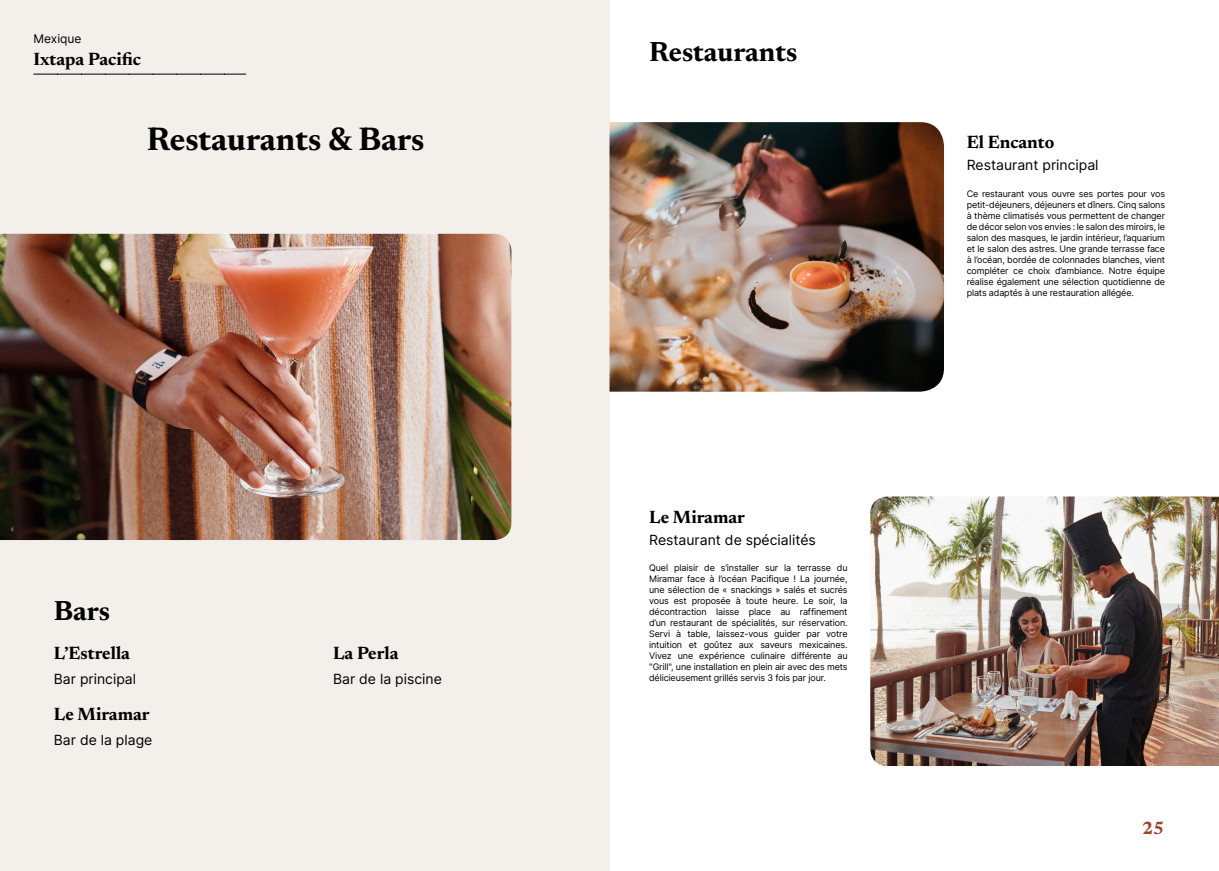
<style>
.page{position:relative;width:1219px;height:871px;background:#fff}
.page>*{position:absolute;margin:0;border:0;box-sizing:border-box;transform-origin:0 0}
.t1{font:700 33px "Newsreader 24 pt";color:#000}
.t2{font:700 28px "Newsreader 24 pt";color:#000}
.t3{font:700 18px "Newsreader 24 pt";color:#000}
.t4{font:700 18px "Newsreader 24 pt";color:#9d432c}
.t5{font:14px "Inter";color:#000}
.t6{font:12px "Inter";color:#000}
.t7{font:9px/11px "Inter";letter-spacing:-.015em;color:#000;text-align:justify}
</style>
<div class="page">
<div style="left:0;top:0;width:609px;height:870px;background:#f3f0ec"></div>
<img style="left:0;top:234px;width:511px;height:306px">
<img style="left:609px;top:122px;width:335px;height:269px">
<img style="left:870px;top:496px;width:349px;height:269px">
<svg style="left:34px;top:74px;width:212px;height:1px"></svg>
<h3 class="t6" style="left:33px;top:30px;width:50px">Mexique</h3>
<h3 class="t3" style="left:33px;top:46px;width:109px">Ixtapa Pacific</h3>
<h1 class="t1" style="left:147px;top:115px;width:279px">Restaurants &amp; Bars</h1>
<h2 class="t2" style="left:54px;top:591px;width:58px">Bars</h2>
<h3 class="t3" style="left:54px;top:640px;width:78px">L’Estrella</h3>
<h3 class="t5" style="left:54px;top:668px;width:84px">Bar principal</h3>
<h3 class="t3" style="left:54px;top:701px;width:97px">Le Miramar</h3>
<h3 class="t5" style="left:54px;top:729px;width:100px">Bar de la plage</h3>
<h3 class="t3" style="left:333px;top:640px;width:67px">La Perla</h3>
<h3 class="t5" style="left:333px;top:668px;width:110px">Bar de la piscine</h3>
<h2 class="t2" style="left:649px;top:32px;width:150px">Restaurants</h2>
<h3 class="t3" style="left:649px;top:504px;width:97px">Le Miramar</h3>
<h3 class="t5" style="left:649px;top:529px;width:168px">Restaurant de spécialités</h3>
<p class="t7" style="left:649px;top:561px;width:200px">Quel plaisir de s’installer sur la terrasse du Miramar face à l’océan Pacifique ! La journée, une sélection de « snackings » salés et sucrés vous est proposée à toute heure. Le soir, la décontraction laisse place au raffinement d’un restaurant de spécialités, sur réservation.<br>Servi à table, laissez-vous guider par votre intuition et goûtez aux saveurs mexicaines.<br>Vivez une expérience culinaire différente au "Grill", une installation en plein air avec des mets délicieusement grillés servis 3 fois par jour.</p>
<h3 class="t3" style="left:967px;top:130px;width:89px">El Encanto</h3>
<h3 class="t5" style="left:967px;top:155px;width:133px">Restaurant principal</h3>
<p class="t7" style="left:967px;top:187px;width:200px">Ce restaurant vous ouvre ses portes pour vos petit-déjeuners, déjeuners et dîners. Cinq salons à thème climatisés vous permettent de changer de décor selon vos envies : le salon des miroirs, le salon des masques, le jardin intérieur, l’aquarium et le salon des astres. Une grande terrasse face à l’océan, bordée de colonnades blanches, vient compléter ce choix d’ambiance. Notre équipe réalise également une sélection quotidienne de plats adaptés à une restauration allégée.</p>
<h3 class="t4" style="left:1142px;top:814px;width:24px">25</h3>
</div>
